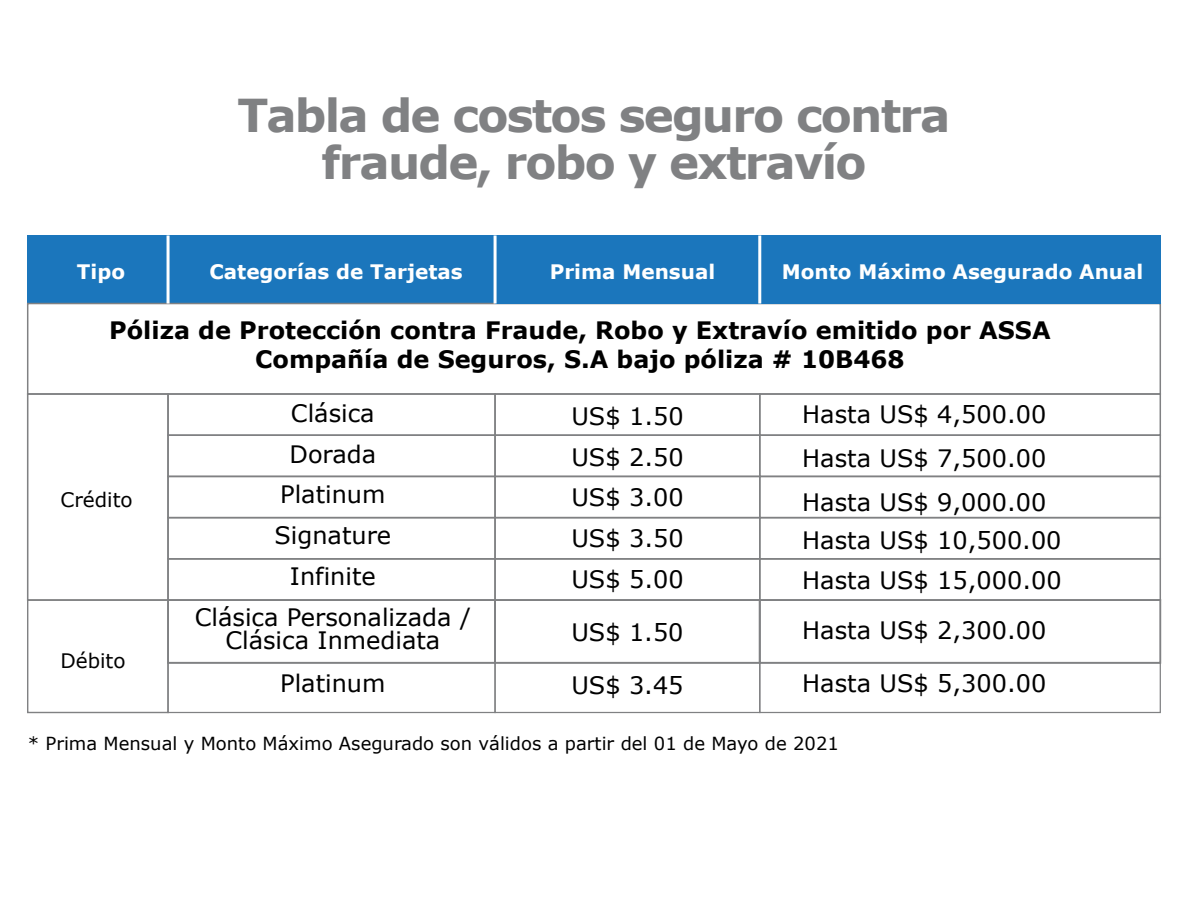
<style>
.page{position:relative;width:1188px;height:918px;background:#fff}
.page>*{position:absolute;margin:0;border:0;box-sizing:border-box;transform-origin:0 0}
.t1{font:700 45.3px/47.5px "Verdana";letter-spacing:-.04em;color:#808183;text-align:center}
.t2{font:24px/40.8px "Verdana";color:#000}
.t3{font:700 24px/28.8px "Verdana";color:#000;text-align:center}
.t4{font:700 19.95px "Verdana";color:#fff}
.t5{font:19.95px "Verdana";color:#000}
.t6{font:18px "Verdana";color:#000}
</style>
<div class="page">
<div style="left:28px;top:236px;width:140px;height:68px;background:#1b76bc"></div>
<div style="left:27px;top:393px;width:142px;height:208px;border:2px solid #808183"></div>
<div style="left:167px;top:434px;width:329px;height:43px;border:2px solid #808183"></div>
<div style="left:167px;top:476px;width:329px;height:42px;border:2px solid #808183"></div>
<div style="left:167px;top:517px;width:329px;height:43px;border:2px solid #808183"></div>
<div style="left:167px;top:558px;width:329px;height:43px;border:2px solid #808183"></div>
<div style="left:167px;top:599px;width:329px;height:65px;border:2px solid #808183"></div>
<div style="left:167px;top:662px;width:329px;height:51px;border:1px solid #808183"></div>
<div style="left:494px;top:434px;width:267px;height:43px;border:2px solid #808183"></div>
<div style="left:494px;top:476px;width:267px;height:42px;border:2px solid #808183"></div>
<div style="left:494px;top:517px;width:267px;height:43px;border:2px solid #808183"></div>
<div style="left:494px;top:558px;width:267px;height:43px;border:2px solid #808183"></div>
<div style="left:494px;top:599px;width:267px;height:65px;border:2px solid #808183"></div>
<div style="left:494px;top:662px;width:266px;height:51px;border:1px solid #808183"></div>
<div style="left:759px;top:434px;width:402px;height:43px;border:2px solid #808183"></div>
<div style="left:759px;top:476px;width:402px;height:42px;border:2px solid #808183"></div>
<div style="left:759px;top:517px;width:402px;height:43px;border:2px solid #808183"></div>
<div style="left:759px;top:558px;width:402px;height:43px;border:2px solid #808183"></div>
<div style="left:759px;top:599px;width:402px;height:65px;border:2px solid #808183"></div>
<div style="left:759px;top:662px;width:402px;height:51px;border:1px solid #808183"></div>
<div style="left:27px;top:599px;width:142px;height:114px;border:1px solid #808183"></div>
<div style="left:168px;top:236px;width:327px;height:68px;background:#1b76bc"></div>
<div style="left:27px;top:303px;width:1134px;height:92px;border:2px solid #808183"></div>
<div style="left:495px;top:236px;width:265px;height:68px;background:#1b76bc"></div>
<div style="left:760px;top:236px;width:400px;height:68px;background:#1b76bc"></div>
<hr style="left:167px;top:235px;width:3px;height:69px;background:#fff">
<hr style="left:494px;top:235px;width:3px;height:69px;background:#fff">
<hr style="left:758px;top:235px;width:3px;height:69px;background:#fff">
<h1 class="t1" style="left:237px;top:92px;width:715px">Tabla de costos seguro contra fraude, robo y extravío</h1>
<p class="t4" style="left:209px;top:259px;width:255px">Categorías de Tarjetas</p>
<p class="t4" style="left:550px;top:259px;width:167px">Prima Mensual</p>
<p class="t4" style="left:782px;top:259px;width:363px">Monto Máximo Asegurado Anual</p>
<p class="t3" style="left:109px;top:316px;width:943px">Póliza de Protección contra Fraude, Robo y Extravío emitido por ASSA<br>Compañía de Seguros, S.A bajo póliza # 10B468</p>
<p class="t2" style="left:195px;top:393px;width:278px;text-align:center">Clásica<br>Dorada<br>Platinum<br>Signature<br>Infinite<br>Clásica Personalizada /</p>
<p class="t2" style="left:225px;top:618px;width:216px;line-height:43.8px;text-align:center">Clásica Inmediata<br>Platinum</p>
<p class="t4" style="left:77px;top:259px;width:50px">Tipo</p>
<p class="t2" style="left:802px;top:393px;width:246px;line-height:43.8px;text-align:justify">Hasta US$ 4,500.00<br>Hasta US$ 7,500.00<br>Hasta US$ 9,000.00</p>
<p class="t2" style="left:802px;top:520px;width:261px">Hasta US$ 10,500.00<br>Hasta US$ 15,000.00</p>
<p class="t2" style="left:802px;top:604px;width:246px;line-height:52.8px">Hasta US$ 2,300.00<br>Hasta US$ 5,300.00</p>
<p class="t2" style="left:571px;top:396px;width:114px;text-align:justify">US$ 1.50<br>US$ 2.50<br>US$ 3.00<br>US$ 3.50<br>US$ 5.00</p>
<p class="t2" style="left:571px;top:606px;width:114px;line-height:52.8px">US$ 1.50<br>US$ 3.45</p>
<p class="t5" style="left:60px;top:487px;width:74px">Crédito</p>
<p class="t5" style="left:60px;top:648px;width:67px">Débito</p>
<p class="t6" style="left:28px;top:732px;width:813px">* Prima Mensual y Monto Máximo Asegurado son válidos a partir del 01 de Mayo de 2021</p>
</div>
